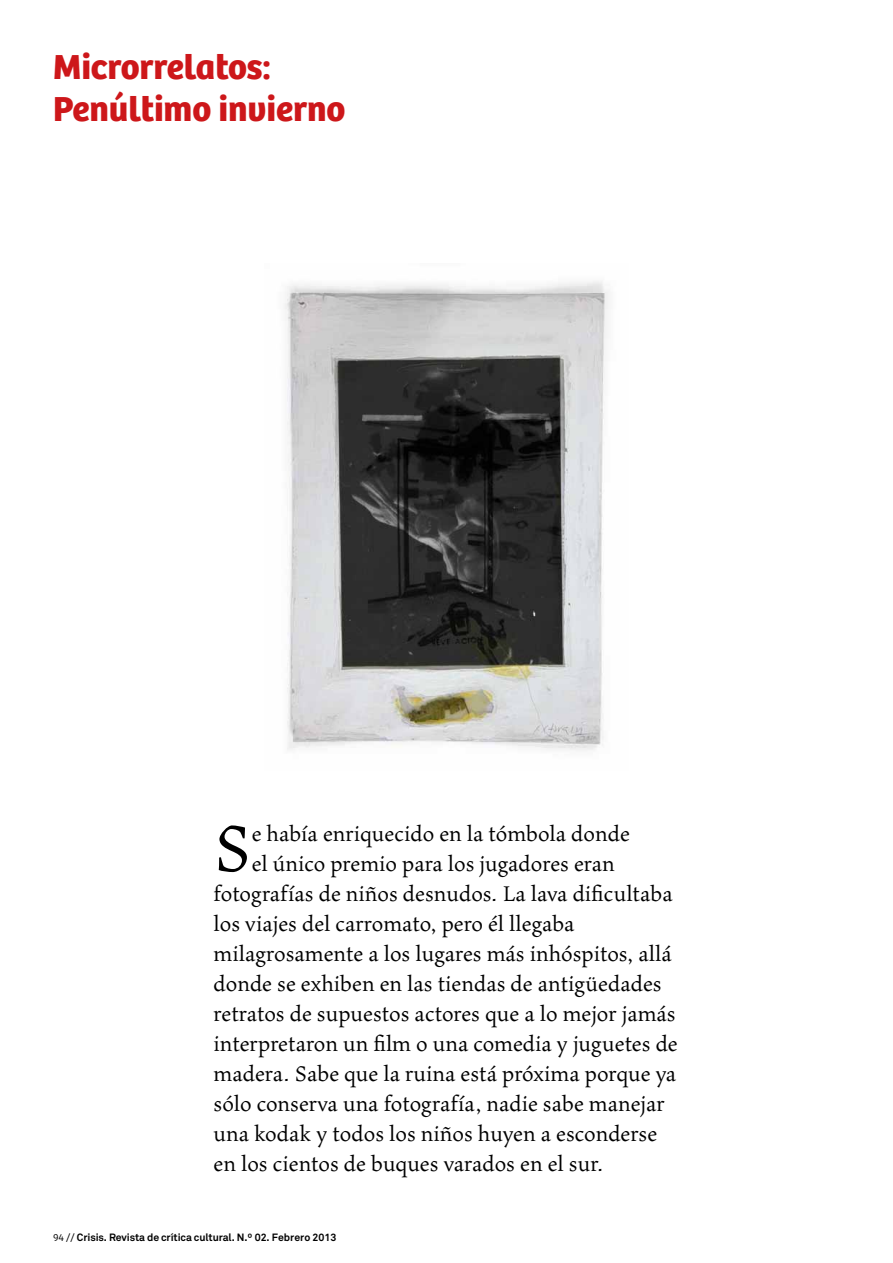
<style>
.page{position:relative;width:893px;height:1263px;background:#fff}
.page>*{position:absolute;margin:0;border:0;box-sizing:border-box;transform-origin:0 0}
.t1{font:72.9px "Maiola Pro";color:#000}
.t2{font:700 36px/42px "Bree";color:#cd171a}
.t3{font:24px "Maiola Pro";letter-spacing:.01em;color:#000}
.t4{font:700 10.5px "Akkurat";letter-spacing:-.01em;color:#000}
.s1{font-family:"Bree";font-weight:300}
</style>
<div class="page">
<img style="left:284px;top:281px;width:325px;height:470px">
<h2 class="t2" style="left:53px;top:46px;width:294px">Microrrelatos:<br>Penúltimo invierno</h2>
<h1 class="t1" style="left:214px;top:809px;width:39px">S</h1>
<p class="t3" style="left:252px;top:821px;width:379px">e había enriquecido en la tómbola donde</p>
<p class="t3" style="left:252px;top:851px;width:364px">el único premio para los jugadores eran</p>
<p class="t3" style="left:214px;top:881px;width:460px">fotografías de niños desnudos. La lava dificultaba</p>
<p class="t3" style="left:214px;top:911px;width:362px">los viajes del carromato, pero él llegaba</p>
<p class="t3" style="left:214px;top:941px;width:459px">milagrosamente a los lugares más inhóspitos, allá</p>
<p class="t3" style="left:214px;top:971px;width:449px">donde se exhiben en las tiendas de antigüedades</p>
<p class="t3" style="left:214px;top:1001px;width:463px">retratos de supuestos actores que a lo mejor jamás</p>
<p class="t3" style="left:214px;top:1031px;width:465px">interpretaron un film o una comedia y juguetes de</p>
<p class="t3" style="left:214px;top:1061px;width:464px">madera. Sabe que la ruina está próxima porque ya</p>
<p class="t3" style="left:214px;top:1091px;width:453px">sólo conserva una fotografía, nadie sabe manejar</p>
<p class="t3" style="left:214px;top:1121px;width:445px">una kodak y todos los niños huyen a esconderse</p>
<p class="t3" style="left:214px;top:1151px;width:391px">en los cientos de buques varados en el sur.</p>
<p class="t4" style="left:53px;top:1231px;width:285px"><span class="s1">94 //</span> Crisis. Revista de crítica cultural. N.º 02. Febrero 2013</p>
</div>
